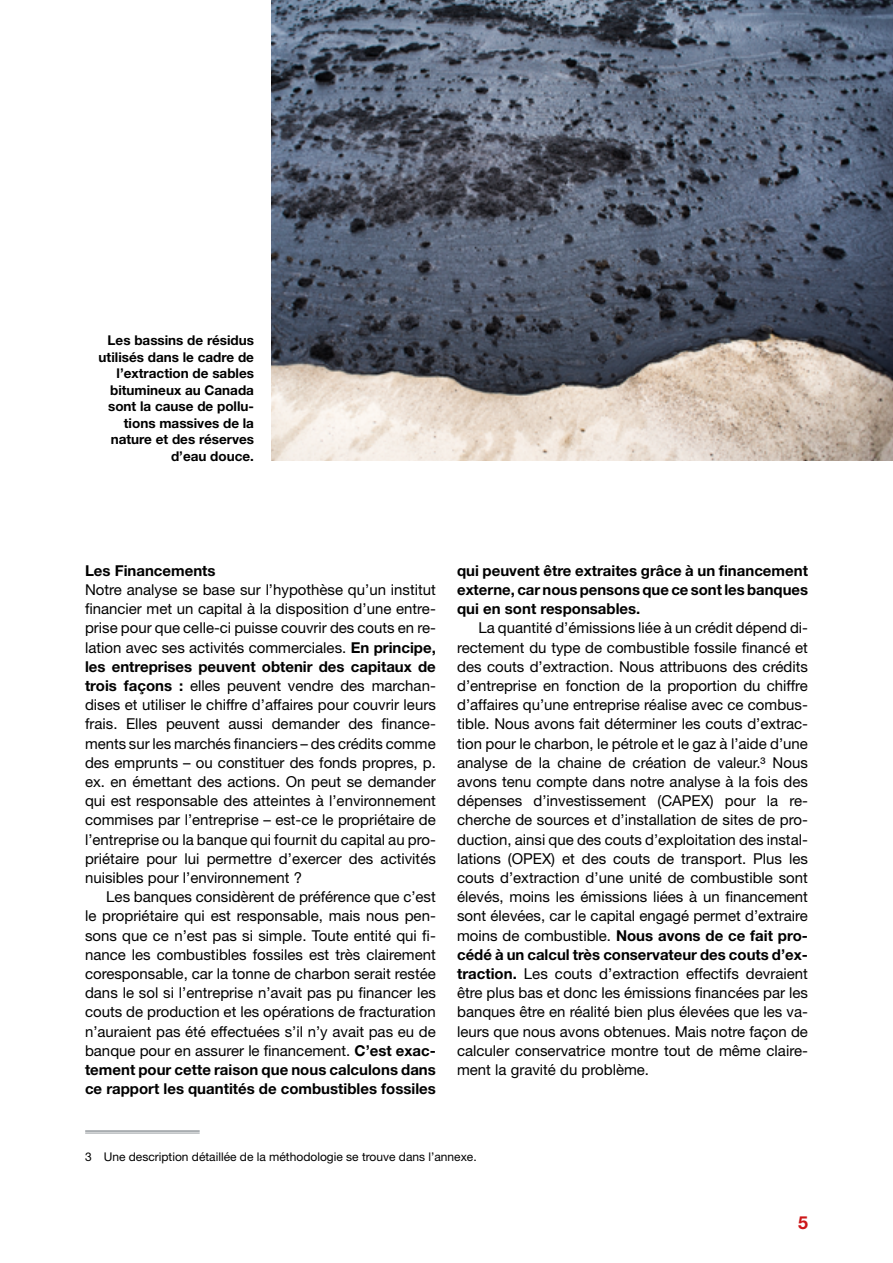
<style>
.page{position:relative;width:893px;height:1263px;background:#fff}
.page>*{position:absolute;margin:0;border:0;box-sizing:border-box;transform-origin:0 0}
.t1{font:700 18px "Helvetica Neue LT Std";color:#cd1719}
.t2{font:15px/19.2px "Helvetica Neue LT Std";color:#000;text-align:justify}
.t3{font:700 15px/19.2px "Helvetica Neue LT Std";color:#000;text-align:justify}
.t4{font:700 13.5px/16.5px "Helvetica Neue LT Std";color:#000;text-align:right}
.t5{font:12px "Helvetica Neue LT Std";color:#000}
.s1{font-weight:700}
</style>
<div class="page">
<hr style="left:85px;top:1130px;width:115px;height:2px;background:#959a9e">
<hr style="left:85px;top:1133px;width:115px;height:1px;background:#959a9e">
<img style="left:271px;top:0;width:622px;height:461px">
<p class="t4" style="left:99px;top:332px;width:157px">Les bassins de résidus utilisés dans le cadre de l’extraction de sables bitumineux au Canada sont la cause de pollu&shy;tions massives de la nature et des réserves d’eau douce.</p>
<p class="t3" style="left:85px;top:560px;width:132px">Les Financements</p>
<p class="t2" style="left:85px;top:580px;width:352px">Notre analyse se base sur l’hypothèse qu’un institut financier met un capital à la disposition d’une entre&shy;prise pour que celle-ci puisse couvrir des couts en re&shy;lation avec ses activités commerciales. <span class="s1">En principe, les entreprises peuvent obtenir des capitaux de trois façons :</span> elles peuvent vendre des marchan&shy;dises et utiliser le chiffre d’affaires pour couvrir leurs frais. Elles peuvent aussi demander des finance&shy;ments sur les marchés financiers – des crédits comme des emprunts – ou constituer des fonds propres, p. ex. en émettant des actions. On peut se demander qui est responsable des atteintes à l’environnement commises par l’entreprise – est-ce le propriétaire de l’entreprise ou la banque qui fournit du capital au pro&shy;priétaire pour lui permettre d’exercer des activités nuisibles pour l’environnement ?</p>
<p class="t2" style="left:85px;top:887px;width:352px;text-indent:21px">Les banques considèrent de préférence que c’est le propriétaire qui est responsable, mais nous pen&shy;sons que ce n’est pas si simple. Toute entité qui fi&shy;nance les combustibles fossiles est très clairement coresponsable, car la tonne de charbon serait restée dans le sol si l’entreprise n’avait pas pu financer les couts de production et les opérations de fracturation n’auraient pas été effectuées s’il n’y avait pas eu de banque pour en assurer le financement. <span class="s1">C’est exac&shy;tement pour cette raison que nous calculons dans ce rapport les quantités de combustibles fossiles</span></p>
<p class="t3" style="left:457px;top:560px;width:352px">qui peuvent être extraites grâce à un financement externe, car nous pensons que ce sont les banques qui en sont responsables.</p>
<p class="t2" style="left:457px;top:618px;width:352px;text-indent:21px">La quantité d’émissions liée à un crédit dépend di&shy;rectement du type de combustible fossile financé et des couts d’extraction. Nous attribuons des crédits d’entreprise en fonction de la proportion du chiffre d’affaires qu’une entreprise réalise avec ce combus&shy;tible. Nous avons fait déterminer les couts d’extrac&shy;tion pour le charbon, le pétrole et le gaz à l’aide d’une analyse de la chaine de création de valeur.³ Nous avons tenu compte dans notre analyse à la fois des dépenses d’investissement (CAPEX) pour la re&shy;cherche de sources et d’installation de sites de pro&shy;duction, ainsi que des couts d’exploitation des instal&shy;lations (OPEX) et des couts de transport. Plus les couts d’extraction d’une unité de combustible sont élevés, moins les émissions liées à un financement sont élevées, car le capital engagé permet d’extraire moins de combustible. <span class="s1">Nous avons de ce fait pro&shy;cédé à un calcul très conservateur des couts d’ex&shy;traction.</span> Les couts d’extraction effectifs devraient être plus bas et donc les émissions financées par les banques être en réalité bien plus élevées que les va&shy;leurs que nous avons obtenues. Mais notre façon de calculer conservatrice montre tout de même claire&shy;ment la gravité du problème.</p>
<p class="t5" style="left:85px;top:1149px;width:393px">3 Une description détaillée de la méthodologie se trouve dans l’annexe.</p>
<p class="t1" style="left:798px;top:1211px;width:11px">5</p>
</div>
